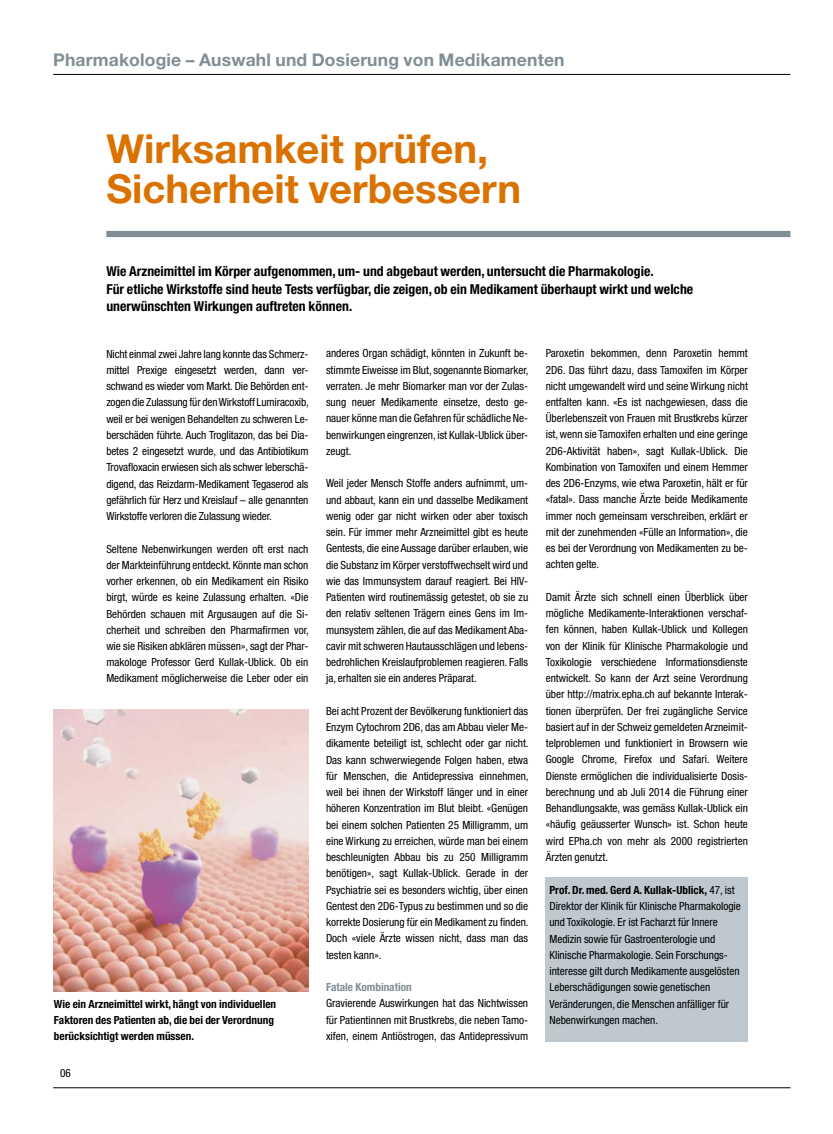
<style>
.page{position:relative;width:833px;height:1134px;background:#fff}
.page>*{position:absolute;margin:0;border:0;box-sizing:border-box;transform-origin:0 0}
.t1{font:700 40px/40px "Helvetica Neue LT Pro";color:#d97200}
.t2{font:700 17.5px "Helvetica Neue LT Pro";letter-spacing:.01em;color:#808e96}
.t3{font:700 condensed 13.75px/17.5px "Helvetica Neue LT Pro";color:#000}
.t4{font:condensed 11.25px/16.2px "Helvetica Neue LT Pro";color:#000;text-align:justify}
.t5{font:700 condensed 11.25px/16.2px "Helvetica Neue LT Pro";color:#000}
.t6{font:700 condensed 11.25px "Helvetica Neue LT Pro";color:#808e96}
.s1{font-weight:700}
</style>
<div class="page">
<hr style="left:53px;top:74px;width:737px;height:1px;background:#000">
<hr style="left:53px;top:1087px;width:737px;height:1px;background:#000">
<div style="left:106px;top:231px;width:684px;height:6px;background:#808e96"></div>
<img style="left:53px;top:709px;width:255px;height:282px">
<div style="left:546px;top:877px;width:202px;height:165px;background:#bec8ce"></div>
<h2 class="t2" style="left:53px;top:48px;width:513px">Pharmakologie – Auswahl und Dosierung von Medikamenten</h2>
<h1 class="t1" style="left:106px;top:127px;width:416px">Wirksamkeit prüfen,<br>Sicherheit verbessern</h1>
<p class="t3" style="left:106px;top:263px;width:588px">Wie Arzneimittel im Körper aufgenommen, um- und abgebaut werden, untersucht die Pharmakologie.<br>Für etliche Wirkstoffe sind heute Tests verfügbar, die zeigen, ob ein Medikament überhaupt wirkt und welche unerwünschten Wirkungen auftreten können.</p>
<p class="t4" style="left:106px;top:345px;width:204px">Nicht einmal zwei Jahre lang konnte das Schmerz&shy;mittel Prexige eingesetzt werden, dann ver&shy;schwand es wieder vom Markt. Die Behörden ent&shy;zogen die Zulassung für den Wirkstoff Lumiracoxib, weil er bei wenigen Behandelten zu schweren Le&shy;berschäden führte. Auch Troglitazon, das bei Dia&shy;betes 2 eingesetzt wurde, und das Antibiotikum Trovafloxacin erwiesen sich als schwer leberschä&shy;digend, das Reizdarm-Medikament Tegaserod als gefährlich für Herz und Kreislauf – alle genannten Wirkstoffe verloren die Zulassung wieder.</p>
<p class="t4" style="left:106px;top:540px;width:204px">Seltene Nebenwirkungen werden oft erst nach der Markteinführung entdeckt. Könnte man schon vorher erkennen, ob ein Medikament ein Risiko birgt, würde es keine Zulassung erhalten. «Die Behörden schauen mit Argusaugen auf die Si&shy;cherheit und schreiben den Pharmafirmen vor, wie sie Risiken abklären müssen», sagt der Phar&shy;makologe Professor Gerd Kullak-Ublick. Ob ein Medikament möglicherweise die Leber oder ein</p>
<p class="t5" style="left:54px;top:995px;width:224px">Wie ein Arzneimittel wirkt, hängt von individuellen<br>Faktoren des Patienten ab, die bei der Verordnung berücksichtigt werden müssen.</p>
<p class="t4" style="left:60px;top:1065px;width:12px">06</p>
<p class="t4" style="left:326px;top:345px;width:204px">anderes Organ schädigt, könnten in Zukunft be&shy;stimmte Eiweisse im Blut, sogenannte Biomarker, verraten. Je mehr Biomarker man vor der Zulas&shy;sung neuer Medikamente einsetze, desto ge&shy;nauer könne man die Gefahren für schädliche Ne&shy;benwirkungen eingrenzen, ist Kullak-Ublick über&shy;zeugt.</p>
<p class="t4" style="left:326px;top:475px;width:204px">Weil jeder Mensch Stoffe anders aufnimmt, um&shy;und abbaut, kann ein und dasselbe Medikament wenig oder gar nicht wirken oder aber toxisch sein. Für immer mehr Arzneimittel gibt es heute Gentests, die eine Aussage darüber erlauben, wie die Substanz im Körper verstoffwechselt wird und wie das Immunsystem darauf reagiert. Bei HIV-Patienten wird routinemässig getestet, ob sie zu den relativ seltenen Trägern eines Gens im Im&shy;munsystem zählen, die auf das Medikament Aba&shy;cavir mit schweren Hautausschlägen und lebens&shy;bedrohlichen Kreislaufproblemen reagieren. Falls ja, erhalten sie ein anderes Präparat.</p>
<p class="t4" style="left:326px;top:703px;width:204px">Bei acht Prozent der Bevölkerung funktioniert das Enzym Cytochrom 2D6, das am Abbau vieler Me&shy;dikamente beteiligt ist, schlecht oder gar nicht.<br>Das kann schwerwiegende Folgen haben, etwa für Menschen, die Antidepressiva einnehmen, weil bei ihnen der Wirkstoff länger und in einer höheren Konzentration im Blut bleibt. «Genügen bei einem solchen Patienten 25 Milligramm, um eine Wirkung zu erreichen, würde man bei einem beschleunigten Abbau bis zu 250 Milligramm benötigen», sagt Kullak-Ublick. Gerade in der Psychiatrie sei es besonders wichtig, über einen Gentest den 2D6-Typus zu bestimmen und so die korrekte Dosierung für ein Medikament zu finden.<br>Doch «viele Ärzte wissen nicht, dass man das testen kann».</p>
<p class="t6" style="left:326px;top:980px;width:87px">Fatale Kombination</p>
<p class="t4" style="left:326px;top:995px;width:204px">Gravierende Auswirkungen hat das Nichtwissen für Patientinnen mit Brustkrebs, die neben Tamo&shy;xifen, einem Antiöstrogen, das Antidepressivum</p>
<p class="t4" style="left:546px;top:345px;width:204px">Paroxetin bekommen, denn Paroxetin hemmt 2D6. Das führt dazu, dass Tamoxifen im Körper nicht umgewandelt wird und seine Wirkung nicht entfalten kann. «Es ist nachgewiesen, dass die Überlebenszeit von Frauen mit Brustkrebs kürzer ist, wenn sie Tamoxifen erhalten und eine geringe 2D6-Aktivität haben», sagt Kullak-Ublick. Die Kombination von Tamoxifen und einem Hemmer des 2D6-Enzyms, wie etwa Paroxetin, hält er für «fatal». Dass manche Ärzte beide Medikamente immer noch gemeinsam verschreiben, erklärt er mit der zunehmenden «Fülle an Information», die es bei der Verordnung von Medikamenten zu be&shy;achten gelte.</p>
<p class="t4" style="left:546px;top:589px;width:204px">Damit Ärzte sich schnell einen Überblick über mögliche Medikamente-Interaktionen verschaf&shy;fen können, haben Kullak-Ublick und Kollegen von der Klinik für Klinische Pharmakologie und Toxikologie verschiedene Informationsdienste entwickelt. So kann der Arzt seine Verordnung über http://matrix.epha.ch auf bekannte Interak&shy;tionen überprüfen. Der frei zugängliche Service basiert auf in der Schweiz gemeldeten Arzneimit&shy;telproblemen und funktioniert in Browsern wie Google Chrome, Firefox und Safari. Weitere Dienste ermöglichen die individualisierte Dosis&shy;berechnung und ab Juli 2014 die Führung einer Behandlungsakte, was gemäss Kullak-Ublick ein «häufig geäusserter Wunsch» ist. Schon heute wird EPha.ch von mehr als 2000 registrierten Ärzten genutzt.</p>
<p class="t4" style="left:549px;top:882px;width:193px;text-align:left"><span class="s1">Prof. Dr. med. Gerd A. Kullak-Ublick,</span> 47, ist Direktor der Klinik für Klinische Pharmakologie und Toxikologie. Er ist Facharzt für Innere Medizin sowie für Gastroenterologie und Klinische Pharmakologie. Sein Forschungs&shy;interesse gilt durch Medikamente ausgelösten Leberschädigungen sowie genetischen Veränderungen, die Menschen anfälliger für Nebenwirkungen machen.</p>
</div>
